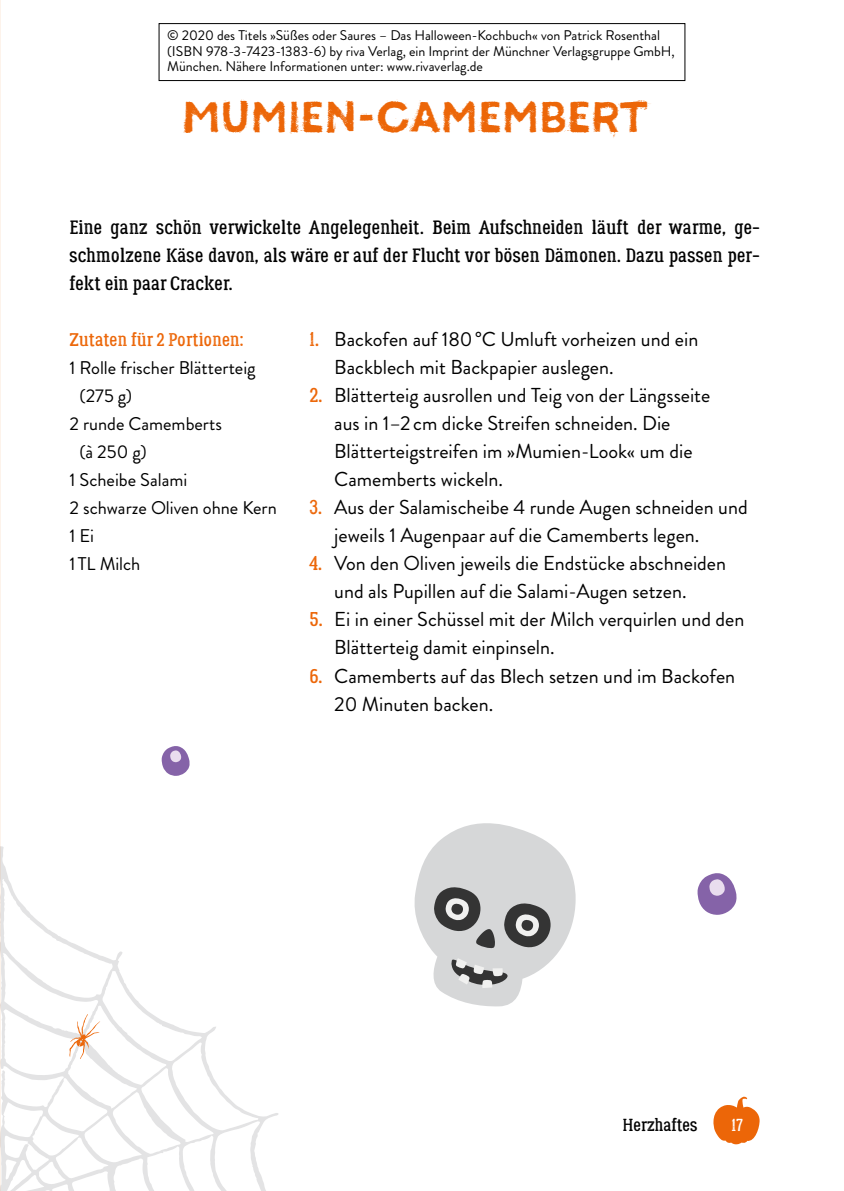
<style>
.page{position:relative;width:844px;height:1191px;background:#fff}
.page>*{position:absolute;margin:0;border:0;box-sizing:border-box;transform-origin:0 0}
._01_h3{font:38.5px "Canvas Basic Sans";color:#ec6608}
.t1{font:20.12px/28px "Brandon Grotesque";color:#000}
._03_Body_Einleitungs{font:19.25px/28px "Lumberjack Rough";letter-spacing:.01em;color:#000;text-align:justify}
._03_Body_Zutaten{font:18.38px/28px "Brandon Grotesque";color:#000}
._01_h4_Zutaten_für{font:18.38px "Lumberjack Rough";letter-spacing:.01em;color:#ec6608}
.t2{font:17.5px "Lumberjack Rough";color:#000}
.t3{font:17.5px "Lumberjack Rough";color:#fff}
.t4{font:14px/15.8px "Brandon Grotesque";color:#000}
.s1{font-family:"Lumberjack Rough";color:#ec6608}
</style>
<div class="page">
<svg style="left:5px;top:867px;width:273px;height:324px"></svg>
<svg style="left:713px;top:1096px;width:46px;height:48px"></svg>
<svg style="left:69px;top:1014px;width:31px;height:45px"></svg>
<svg style="left:0;top:0;width:5px;height:1191px"></svg>
<svg style="left:414px;top:823px;width:161px;height:183px"></svg>
<svg style="left:697px;top:873px;width:39px;height:42px"></svg>
<svg style="left:161px;top:746px;width:29px;height:30px"></svg>
<div style="left:158px;top:23px;width:527px;height:58px;border:1px solid #000"></div>
<p class="t4" style="left:167px;top:27px;width:509px">© 2020 des Titels »Süßes oder Saures – Das Halloween-Kochbuch« von Patrick Rosenthal (ISBN 978-3-7423-1383-6) by riva Verlag, ein Imprint der Münchner Verlagsgruppe GmbH,<br>München. Nähere Informationen unter: www.rivaverlag.de</p>
<p class="_01_h3" style="left:182px;top:89px;width:467px">MUMIEN-CAMEMBERT</p>
<p class="_03_Body_Einleitungs" style="left:69px;top:214px;width:691px">Eine ganz schön verwickelte Angelegenheit. Beim Aufschneiden läuft der warme, ge&shy;schmolzene Käse davon, als wäre er auf der Flucht vor bösen Dämonen. Dazu passen per&shy;fekt ein paar Cracker.</p>
<p class="_01_h4_Zutaten_für" style="left:69px;top:329px;width:175px">Zutaten für 2 Portionen:</p>
<p class="_03_Body_Zutaten" style="left:79px;top:354px;width:178px;text-indent:-10px">1 Rolle frischer Blätterteig (275 g)</p>
<p class="_03_Body_Zutaten" style="left:79px;top:410px;width:144px;text-indent:-10px">2 runde Camemberts (à 250 g)</p>
<p class="_03_Body_Zutaten" style="left:69px;top:466px;width:119px">1 Scheibe Salami</p>
<p class="_03_Body_Zutaten" style="left:69px;top:494px;width:209px">2 schwarze Oliven ohne Kern</p>
<p class="_03_Body_Zutaten" style="left:69px;top:522px;width:26px">1 Ei</p>
<p class="_03_Body_Zutaten" style="left:69px;top:550px;width:72px">1 TL Milch</p>
<p class="t1" style="left:334px;top:326px;width:365px;text-indent:-25px"><span class="s1">1.</span> Backofen auf 180°C Umluft vorheizen und ein<br>Backblech mit Backpapier auslegen.</p>
<p class="t1" style="left:334px;top:382px;width:377px;text-indent:-25px"><span class="s1">2.</span> Blätterteig ausrollen und Teig von der Längsseite aus in 1–2cm dicke Streifen schneiden. Die Blätterteigstreifen im »Mumien-Look« um die Camemberts wickeln.</p>
<p class="t1" style="left:334px;top:494px;width:415px;text-indent:-25px"><span class="s1">3.</span> Aus der Salamischeibe 4 runde Augen schneiden und jeweils 1 Augenpaar auf die Camemberts legen.</p>
<p class="t1" style="left:334px;top:550px;width:393px;text-indent:-25px"><span class="s1">4.</span> Von den Oliven jeweils die Endstücke abschneiden und als Pupillen auf die Salami-Augen setzen.</p>
<p class="t1" style="left:334px;top:606px;width:411px;text-indent:-25px"><span class="s1">5.</span> Ei in einer Schüssel mit der Milch verquirlen und den<br>Blätterteig damit einpinseln.</p>
<p class="t1" style="left:334px;top:662px;width:402px;text-indent:-25px"><span class="s1">6.</span> Camemberts auf das Blech setzen und im Backofen<br>20 Minuten backen.</p>
<p class="t2" style="left:622px;top:1114px;width:76px">Herzhaftes</p>
<p class="t3" style="left:731px;top:1114px;width:13px">17</p>
</div>
